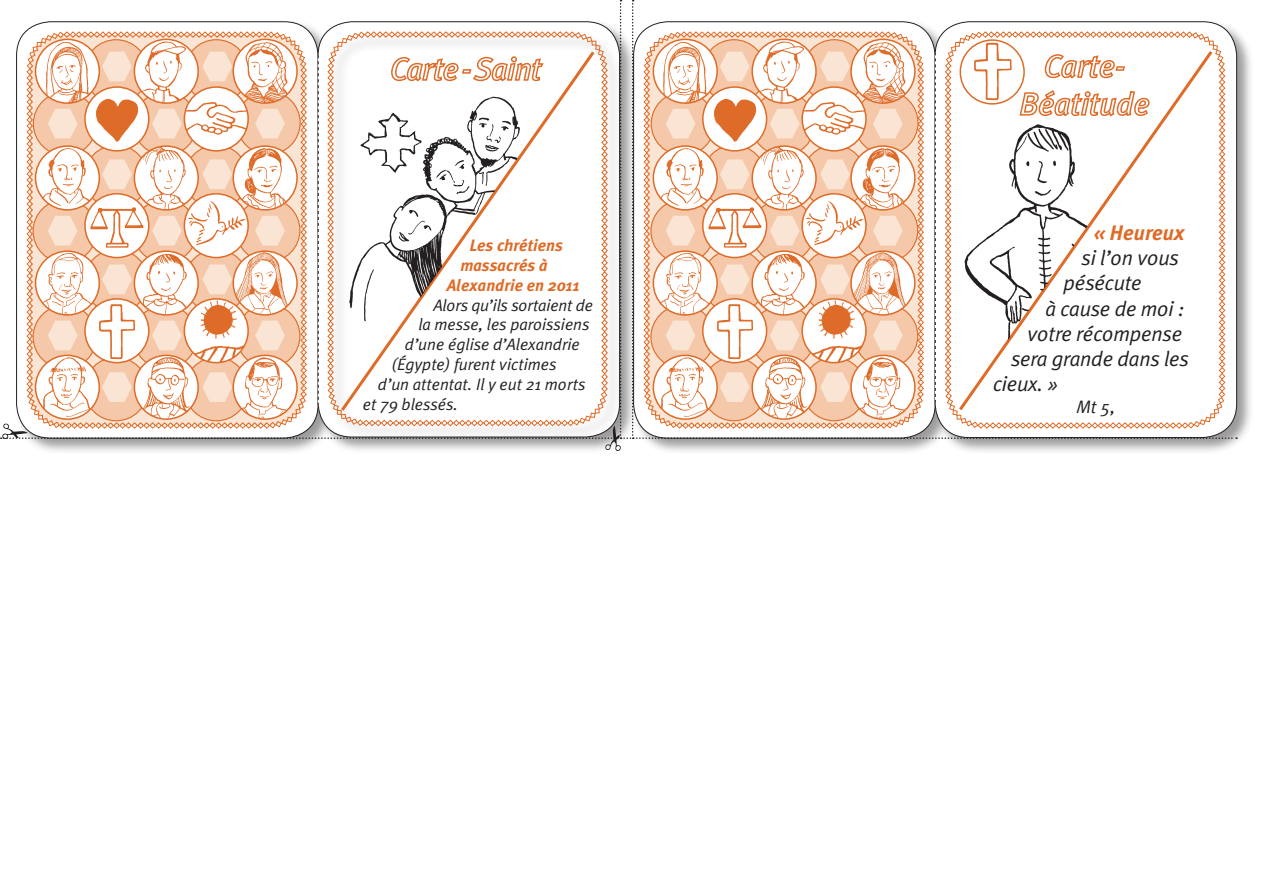
<style>
.page{position:relative;width:1263px;height:893px;background:#fff}
.page>*{position:absolute;margin:0;border:0;box-sizing:border-box;transform-origin:0 0}
.t1{font:italic 21px "Meta Plus Normal";letter-spacing:-.01em;color:#231f20}
.t2{font:italic 700 21px "Meta Plus";color:#de6b27}
.t3{font:italic 18px "Meta Plus Normal";color:#231f20}
.t4{font:italic 16.5px "Meta Plus Normal";color:#231f20}
.t5{font:italic 700 16.5px "Meta Plus";color:#de6b27}
</style>
<div class="page">
<div style="left:933px;top:20px;width:321px;height:434px;background:#231f20;opacity:.45"></div>
<svg style="left:1px;top:0;width:1236px;height:451px"></svg>
<p class="t5" style="left:469px;top:236px;width:95px">Les chrétiens</p>
<p class="t5" style="left:460px;top:256px;width:89px">massacrés à</p>
<p class="t5" style="left:447px;top:275px;width:134px">Alexandrie en 2011</p>
<p class="t4" style="left:433px;top:295px;width:161px">Alors qu’ils sortaient de</p>
<p class="t4" style="left:418px;top:315px;width:173px">la messe, les paroissiens</p>
<p class="t4" style="left:405px;top:335px;width:176px">d’une église d’Alexandrie</p>
<p class="t4" style="left:391px;top:355px;width:166px">(Égypte) furent victimes</p>
<p class="t4" style="left:378px;top:374px;width:209px">d’un attentat. Il y eut 21 morts</p>
<p class="t4" style="left:363px;top:394px;width:96px">et 79 blessés.</p>
<p class="t2" style="left:1093px;top:220px;width:93px">« Heureux</p>
<p class="t1" style="left:1081px;top:246px;width:99px">si l’on vous</p>
<p class="t1" style="left:1063px;top:271px;width:80px">pésécute</p>
<p class="t1" style="left:1045px;top:296px;width:140px">à cause de moi :</p>
<p class="t1" style="left:1027px;top:321px;width:156px">votre récompense</p>
<p class="t1" style="left:1011px;top:346px;width:179px">sera grande dans les</p>
<p class="t1" style="left:993px;top:372px;width:67px">cieux. »</p>
<p class="t3" style="left:1076px;top:396px;width:40px">Mt 5,</p>
</div>
